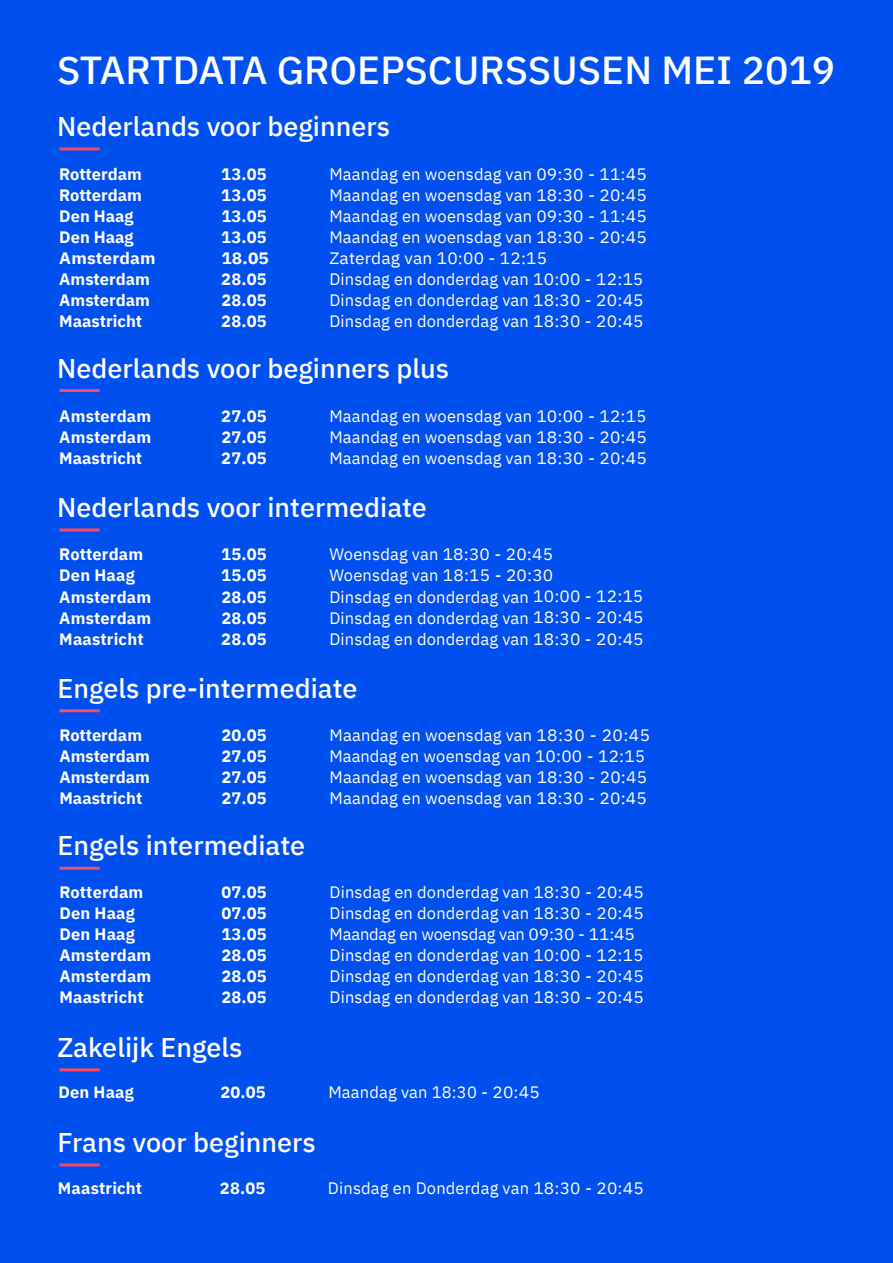
<style>
.page{position:relative;width:893px;height:1263px;background:#004fef}
.page>*{position:absolute;margin:0;border:0;box-sizing:border-box;transform-origin:0 0}
.t1{font:500 39px "IBM Plex Sans";color:#fff}
.t2{font:500 27px "IBM Plex Sans";color:#fff}
.t3{font:16.5px "IBM Plex Sans";letter-spacing:.01em;color:#fff}
.t4{font:700 16.5px "IBM Plex Sans";letter-spacing:.01em;color:#fff}
.t5{font:16.5px "IBM Plex Sans";letter-spacing:-.01em;color:#fff}
.t6{font:16.5px "IBM Plex Sans";letter-spacing:.01em;color:#fff;scale:1.05 1}
.t7{font:700 16.5px "IBM Plex Sans";letter-spacing:.01em;color:#fff;scale:1.05 1}
</style>
<div class="page">
<hr style="left:59px;top:147px;width:41px;height:3px;background:#ff495c">
<hr style="left:59px;top:389px;width:41px;height:3px;background:#ff495c">
<hr style="left:59px;top:528px;width:41px;height:3px;background:#ff495c">
<hr style="left:59px;top:709px;width:41px;height:3px;background:#ff495c">
<hr style="left:59px;top:867px;width:41px;height:3px;background:#ff495c">
<hr style="left:59px;top:1068px;width:41px;height:3px;background:#ff495c">
<hr style="left:59px;top:1163px;width:41px;height:3px;background:#ff495c">
<h1 class="t1" style="left:57px;top:40px;width:780px">STARTDATA GROEPSCURSSUSEN MEI 2019</h1>
<h2 class="t2" style="left:57px;top:105px;width:334px">Nederlands voor beginners</h2>
<p class="t4" style="left:59px;top:161px;width:84px">Rotterdam</p>
<p class="t4" style="left:221px;top:161px;width:47px">13.05</p>
<p class="t3" style="left:329px;top:161px;width:319px">Maandag en woensdag van 09:30 - 11:45</p>
<p class="t4" style="left:59px;top:182px;width:84px">Rotterdam</p>
<p class="t4" style="left:221px;top:182px;width:47px">13.05</p>
<p class="t3" style="left:329px;top:182px;width:319px">Maandag en woensdag van 18:30 - 20:45</p>
<p class="t4" style="left:59px;top:203px;width:76px">Den Haag</p>
<p class="t4" style="left:221px;top:203px;width:47px">13.05</p>
<p class="t3" style="left:329px;top:203px;width:319px">Maandag en woensdag van 09:30 - 11:45</p>
<p class="t4" style="left:59px;top:224px;width:76px">Den Haag</p>
<p class="t4" style="left:221px;top:224px;width:47px">13.05</p>
<p class="t3" style="left:329px;top:224px;width:319px">Maandag en woensdag van 18:30 - 20:45</p>
<p class="t7" style="left:59px;top:245px;width:93px">Amsterdam</p>
<p class="t7" style="left:221px;top:245px;width:47px">18.05</p>
<p class="t6" style="left:329px;top:245px;width:209px">Zaterdag van 10:00 - 12:15</p>
<p class="t4" style="left:59px;top:266px;width:92px">Amsterdam</p>
<p class="t4" style="left:221px;top:266px;width:47px">28.05</p>
<p class="t3" style="left:329px;top:266px;width:315px">Dinsdag en donderdag van 10:00 - 12:15</p>
<p class="t4" style="left:59px;top:287px;width:92px">Amsterdam</p>
<p class="t4" style="left:221px;top:287px;width:47px">28.05</p>
<p class="t3" style="left:329px;top:287px;width:316px">Dinsdag en donderdag van 18:30 - 20:45</p>
<p class="t4" style="left:59px;top:308px;width:84px">Maastricht</p>
<p class="t4" style="left:221px;top:308px;width:47px">28.05</p>
<p class="t3" style="left:329px;top:308px;width:316px">Dinsdag en donderdag van 18:30 - 20:45</p>
<h2 class="t2" style="left:57px;top:347px;width:393px">Nederlands voor beginners plus</h2>
<p class="t4" style="left:59px;top:403px;width:93px">Amsterdam</p>
<p class="t4" style="left:221px;top:403px;width:47px">27.05</p>
<p class="t3" style="left:329px;top:403px;width:318px">Maandag en woensdag van 10:00 - 12:15</p>
<p class="t4" style="left:59px;top:424px;width:93px">Amsterdam</p>
<p class="t4" style="left:221px;top:424px;width:47px">27.05</p>
<p class="t3" style="left:329px;top:424px;width:319px">Maandag en woensdag van 18:30 - 20:45</p>
<p class="t4" style="left:59px;top:445px;width:84px">Maastricht</p>
<p class="t4" style="left:221px;top:445px;width:47px">27.05</p>
<p class="t3" style="left:329px;top:445px;width:319px">Maandag en woensdag van 18:30 - 20:45</p>
<h2 class="t2" style="left:57px;top:486px;width:371px">Nederlands voor intermediate</h2>
<p class="t4" style="left:59px;top:541px;width:85px">Rotterdam</p>
<p class="t4" style="left:221px;top:541px;width:47px">15.05</p>
<p class="t3" style="left:329px;top:542px;width:225px">Woensdag van 18:30 - 20:45</p>
<p class="t4" style="left:59px;top:562px;width:77px">Den Haag</p>
<p class="t4" style="left:221px;top:562px;width:47px">15.05</p>
<p class="t3" style="left:329px;top:563px;width:225px">Woensdag van 18:15 - 20:30</p>
<p class="t4" style="left:59px;top:583px;width:93px">Amsterdam</p>
<p class="t4" style="left:221px;top:583px;width:47px">28.05</p>
<p class="t3" style="left:329px;top:584px;width:315px">Dinsdag en donderdag van 10:00 - 12:15</p>
<p class="t4" style="left:59px;top:604px;width:93px">Amsterdam</p>
<p class="t4" style="left:221px;top:604px;width:47px">28.05</p>
<p class="t3" style="left:329px;top:605px;width:316px">Dinsdag en donderdag van 18:30 - 20:45</p>
<p class="t4" style="left:59px;top:625px;width:86px">Maastricht</p>
<p class="t4" style="left:221px;top:625px;width:47px">28.05</p>
<p class="t3" style="left:329px;top:626px;width:316px">Dinsdag en donderdag van 18:30 - 20:45</p>
<h2 class="t2" style="left:57px;top:667px;width:302px">Engels pre-intermediate</h2>
<p class="t4" style="left:59px;top:722px;width:84px">Rotterdam</p>
<p class="t4" style="left:221px;top:722px;width:47px">20.05</p>
<p class="t3" style="left:329px;top:722px;width:322px">Maandag en woensdag van 18:30 - 20:45</p>
<p class="t4" style="left:59px;top:743px;width:92px">Amsterdam</p>
<p class="t4" style="left:221px;top:743px;width:47px">27.05</p>
<p class="t3" style="left:329px;top:743px;width:317px">Maandag en woensdag van 10:00 - 12:15</p>
<p class="t4" style="left:59px;top:764px;width:92px">Amsterdam</p>
<p class="t4" style="left:221px;top:764px;width:47px">27.05</p>
<p class="t3" style="left:329px;top:764px;width:319px">Maandag en woensdag van 18:30 - 20:45</p>
<p class="t4" style="left:59px;top:785px;width:84px">Maastricht</p>
<p class="t4" style="left:221px;top:785px;width:47px">27.05</p>
<p class="t3" style="left:329px;top:785px;width:319px">Maandag en woensdag van 18:30 - 20:45</p>
<h2 class="t2" style="left:57px;top:825px;width:249px">Engels intermediate</h2>
<p class="t4" style="left:59px;top:879px;width:85px">Rotterdam</p>
<p class="t4" style="left:221px;top:879px;width:47px">07.05</p>
<p class="t3" style="left:329px;top:880px;width:316px">Dinsdag en donderdag van 18:30 - 20:45</p>
<p class="t4" style="left:59px;top:900px;width:77px">Den Haag</p>
<p class="t4" style="left:221px;top:900px;width:47px">07.05</p>
<p class="t3" style="left:329px;top:901px;width:316px">Dinsdag en donderdag van 18:30 - 20:45</p>
<p class="t4" style="left:59px;top:921px;width:77px">Den Haag</p>
<p class="t4" style="left:221px;top:921px;width:47px">13.05</p>
<p class="t5" style="left:329px;top:922px;width:307px">Maandag en woensdag van 09:30 - 11:45</p>
<p class="t4" style="left:59px;top:942px;width:93px">Amsterdam</p>
<p class="t4" style="left:221px;top:942px;width:47px">28.05</p>
<p class="t3" style="left:329px;top:943px;width:315px">Dinsdag en donderdag van 10:00 - 12:15</p>
<p class="t4" style="left:59px;top:963px;width:93px">Amsterdam</p>
<p class="t4" style="left:221px;top:963px;width:47px">28.05</p>
<p class="t3" style="left:329px;top:964px;width:316px">Dinsdag en donderdag van 18:30 - 20:45</p>
<p class="t4" style="left:59px;top:984px;width:86px">Maastricht</p>
<p class="t4" style="left:221px;top:984px;width:47px">28.05</p>
<p class="t3" style="left:329px;top:985px;width:316px">Dinsdag en donderdag van 18:30 - 20:45</p>
<h2 class="t2" style="left:57px;top:1026px;width:187px">Zakelijk Engels</h2>
<p class="t4" style="left:58px;top:1079px;width:77px">Den Haag</p>
<p class="t4" style="left:220px;top:1079px;width:47px">20.05</p>
<p class="t3" style="left:328px;top:1080px;width:213px">Maandag van 18:30 - 20:45</p>
<h2 class="t2" style="left:57px;top:1121px;width:260px">Frans voor beginners</h2>
<p class="t4" style="left:58px;top:1174px;width:86px">Maastricht</p>
<p class="t4" style="left:220px;top:1174px;width:47px">28.05</p>
<p class="t3" style="left:328px;top:1175px;width:317px">Dinsdag en Donderdag van 18:30 - 20:45</p>
</div>
